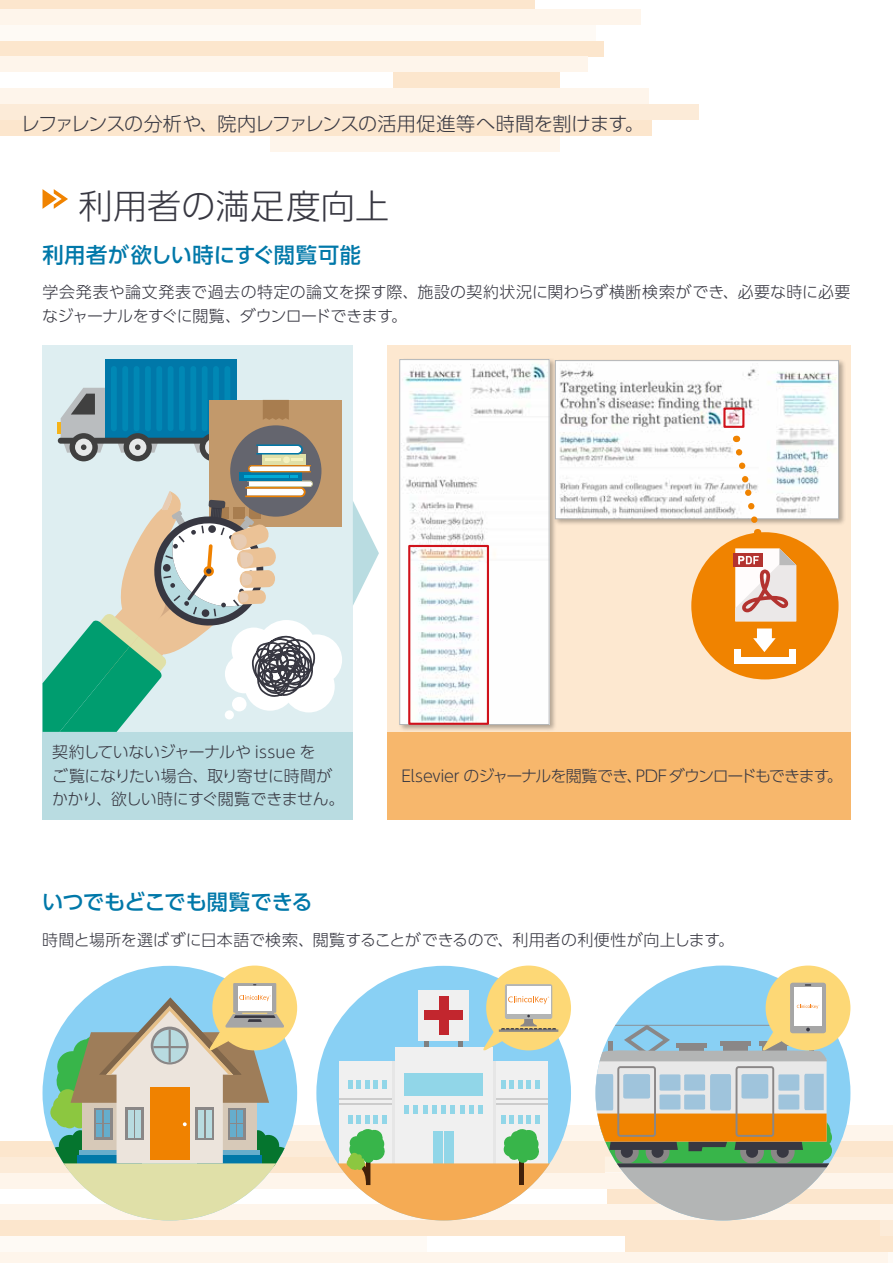
<style>
.page{position:relative;width:893px;height:1263px;background:#fff}
.page>*{position:absolute;margin:0;border:0;box-sizing:border-box;transform-origin:0 0}
.t1{font:300 34.05px "UD Shin Go Pro";letter-spacing:.015em;color:#383842}
.t2{font:500 21.3px "UD Shin Go Pro";letter-spacing:.005em;color:#0078a9}
.t3{font:500 21.3px "UD Shin Go Pro";letter-spacing:-.02em;color:#0078a9}
.t4{font:300 19.2px "UD Shin Go Pro";letter-spacing:-.03em;color:#383842}
.t5{font:300 15.9px/23.4px "UD Shin Go Pro";letter-spacing:.01em;color:#383842}
.t6{font:300 15.9px/23.4px "UD Shin Go Pro";letter-spacing:-.01em;color:#383842}
.t7{font:300 15.9px "UD Shin Go Pro";letter-spacing:-.045em;color:#383842}
</style>
<div class="page">
<div style="left:0;top:104px;width:698px;height:16px;background:#fcebd8"></div>
<div style="left:0;top:0;width:534px;height:9px;background:#fce6cd"></div>
<div style="left:0;top:9px;width:640px;height:16px;background:#fef5eb"></div>
<div style="left:0;top:25px;width:596px;height:16px;background:#fefaf5"></div>
<div style="left:0;top:41px;width:604px;height:16px;background:#fce6cd"></div>
<div style="left:0;top:57px;width:588px;height:15px;background:#fef5eb"></div>
<div style="left:0;top:88px;width:648px;height:16px;background:#fef5eb"></div>
<div style="left:0;top:120px;width:651px;height:16px;background:#fce6cd"></div>
<div style="left:270px;top:136px;width:290px;height:16px;background:#fef5eb"></div>
<div style="left:394px;top:72px;width:166px;height:16px;background:#fce6cd"></div>
<div style="left:0;top:1156px;width:893px;height:16px;background:#fcebd8"></div>
<div style="left:606px;top:1188px;width:287px;height:16px;background:#fce6cd"></div>
<div style="left:192px;top:1125px;width:701px;height:16px;background:#fef5eb"></div>
<div style="left:122px;top:1156px;width:261px;height:16px;background:#fce6cd"></div>
<div style="left:144px;top:1220px;width:749px;height:16px;background:#fce6cd"></div>
<div style="left:625px;top:1236px;width:268px;height:16px;background:#fce6cd"></div>
<div style="left:0;top:1141px;width:893px;height:15px;background:#fce6cd"></div>
<div style="left:0;top:1141px;width:698px;height:15px;background:#fcebd8"></div>
<div style="left:0;top:1252px;width:893px;height:11px;background:#fef5eb"></div>
<div style="left:0;top:1236px;width:427px;height:16px;background:#fefaf5"></div>
<div style="left:0;top:1220px;width:144px;height:16px;background:#fce6cd"></div>
<div style="left:0;top:1204px;width:893px;height:16px;background:#fef5eb"></div>
<div style="left:888px;top:1252px;width:5px;height:11px;background:#fefaf5"></div>
<div style="left:0;top:1172px;width:893px;height:16px;background:#fef5eb"></div>
<div style="left:0;top:1141px;width:130px;height:15px;background:#fce6cd"></div>
<div style="left:881px;top:1220px;width:12px;height:16px;background:#fcebd8"></div>
<svg style="left:43px;top:189px;width:25px;height:20px"></svg>
<div style="left:316px;top:966px;width:255px;height:254px;background:#89d0f4;border-radius:50%"></div>
<div style="left:487px;top:1061px;width:61px;height:102px;background:#f0f0f0"></div>
<hr style="left:487px;top:1098px;width:61px;height:1px;background:#ccc">
<hr style="left:487px;top:1103px;width:61px;height:1px;background:#ccc">
<div style="left:501px;top:1080px;width:5px;height:9px;background:#91d6e8"></div>
<div style="left:509px;top:1080px;width:5px;height:9px;background:#91d6e8"></div>
<div style="left:518px;top:1080px;width:5px;height:9px;background:#91d6e8"></div>
<div style="left:526px;top:1080px;width:5px;height:9px;background:#91d6e8"></div>
<div style="left:535px;top:1080px;width:5px;height:9px;background:#91d6e8"></div>
<div style="left:501px;top:1115px;width:5px;height:9px;background:#91d6e8"></div>
<div style="left:509px;top:1115px;width:5px;height:9px;background:#91d6e8"></div>
<div style="left:518px;top:1115px;width:5px;height:9px;background:#91d6e8"></div>
<div style="left:526px;top:1115px;width:5px;height:9px;background:#91d6e8"></div>
<div style="left:535px;top:1115px;width:5px;height:9px;background:#91d6e8"></div>
<div style="left:340px;top:1061px;width:60px;height:102px;background:#f0f0f0"></div>
<hr style="left:340px;top:1098px;width:60px;height:1px;background:#ccc">
<hr style="left:340px;top:1103px;width:60px;height:1px;background:#ccc">
<div style="left:382px;top:1080px;width:5px;height:9px;background:#91d6e8"></div>
<div style="left:373px;top:1080px;width:5px;height:9px;background:#91d6e8"></div>
<div style="left:365px;top:1080px;width:5px;height:9px;background:#91d6e8"></div>
<div style="left:356px;top:1080px;width:5px;height:9px;background:#91d6e8"></div>
<div style="left:347px;top:1080px;width:5px;height:9px;background:#91d6e8"></div>
<div style="left:382px;top:1115px;width:5px;height:9px;background:#91d6e8"></div>
<div style="left:373px;top:1115px;width:5px;height:9px;background:#91d6e8"></div>
<div style="left:365px;top:1115px;width:5px;height:9px;background:#91d6e8"></div>
<div style="left:356px;top:1115px;width:5px;height:9px;background:#91d6e8"></div>
<div style="left:347px;top:1115px;width:5px;height:9px;background:#91d6e8"></div>
<div style="left:490px;top:1061px;width:5px;height:102px;background:#e6e6e6"></div>
<div style="left:392px;top:1061px;width:5px;height:102px;background:#e6e6e6"></div>
<div style="left:395px;top:1047px;width:98px;height:116px;background:#f0f0f0"></div>
<div style="left:404px;top:1074px;width:79px;height:22px;background:#91d6e8"></div>
<div style="left:404px;top:1105px;width:5px;height:9px;background:#91d6e8"></div>
<div style="left:413px;top:1105px;width:5px;height:9px;background:#91d6e8"></div>
<div style="left:423px;top:1105px;width:5px;height:9px;background:#91d6e8"></div>
<div style="left:432px;top:1105px;width:5px;height:9px;background:#91d6e8"></div>
<div style="left:441px;top:1105px;width:5px;height:9px;background:#91d6e8"></div>
<div style="left:450px;top:1105px;width:5px;height:9px;background:#91d6e8"></div>
<div style="left:460px;top:1105px;width:5px;height:9px;background:#91d6e8"></div>
<div style="left:469px;top:1105px;width:5px;height:9px;background:#91d6e8"></div>
<div style="left:478px;top:1105px;width:5px;height:9px;background:#91d6e8"></div>
<svg style="left:424px;top:1040px;width:5px;height:6px"></svg>
<svg style="left:458px;top:1040px;width:5px;height:6px"></svg>
<div style="left:419px;top:990px;width:50px;height:50px;background:#f0f0f0"></div>
<div style="left:439px;top:996px;width:9px;height:39px;background:#c2262e"></div>
<div style="left:424px;top:1010px;width:39px;height:10px;background:#c2262e"></div>
<svg style="left:338px;top:1128px;width:212px;height:92px"></svg>
<div style="left:43px;top:966px;width:254px;height:254px;background:#89d0f4;border-radius:50%"></div>
<div style="left:212px;top:965px;width:85px;height:85px;background:#fdd876;border-radius:50%"></div>
<svg style="left:50px;top:983px;width:235px;height:237px"></svg>
<div style="left:596px;top:965px;width:254px;height:255px;background:#89d0f4;border-radius:50%"></div>
<div style="left:766px;top:965px;width:84px;height:85px;background:#fdd876;border-radius:50%"></div>
<div style="left:790px;top:983px;width:36px;height:50px;background:#a6a6a6;border-radius:3px"></div>
<svg style="left:596px;top:1025px;width:236px;height:195px"></svg>
<svg style="left:805px;top:984px;width:6px;height:2px"></svg>
<div style="left:794px;top:987px;width:28px;height:38px;background:#fff"></div>
<svg style="left:797px;top:1005px;width:22px;height:4px"></svg>
<div style="left:43px;top:345px;width:310px;height:387px;background:#deeef1"></div>
<div style="left:105px;top:360px;width:131px;height:78px;background:#0078a9"></div>
<div style="left:224px;top:366px;width:6px;height:65px;background:#0088b5;border-radius:3px"></div>
<div style="left:213px;top:366px;width:6px;height:65px;background:#0088b5;border-radius:3px"></div>
<div style="left:202px;top:366px;width:6px;height:65px;background:#0088b5;border-radius:3px"></div>
<div style="left:190px;top:366px;width:6px;height:65px;background:#0088b5;border-radius:3px"></div>
<div style="left:179px;top:366px;width:6px;height:65px;background:#0088b5;border-radius:3px"></div>
<div style="left:168px;top:366px;width:5px;height:65px;background:#0088b5;border-radius:3px"></div>
<div style="left:156px;top:366px;width:6px;height:65px;background:#0088b5;border-radius:3px"></div>
<div style="left:145px;top:366px;width:6px;height:65px;background:#0088b5;border-radius:3px"></div>
<div style="left:134px;top:366px;width:5px;height:65px;background:#0088b5;border-radius:3px"></div>
<div style="left:122px;top:366px;width:6px;height:65px;background:#0088b5;border-radius:3px"></div>
<div style="left:111px;top:366px;width:6px;height:65px;background:#0088b5;border-radius:3px"></div>
<svg style="left:43px;top:388px;width:299px;height:344px"></svg>
<div style="left:43px;top:732px;width:310px;height:87px;background:#b9dce1"></div>
<div style="left:387px;top:345px;width:463px;height:387px;background:#fde8d0"></div>
<div style="left:387px;top:732px;width:463px;height:87px;background:#f7b76c"></div>
<div style="left:398px;top:358px;width:159px;height:374px;background:#000;opacity:.3"></div>
<img style="left:401px;top:361px;width:146px;height:362px">
<div style="left:399px;top:359px;width:150px;height:366px;border:1px solid #b3b5b6"></div>
<div style="left:553px;top:359px;width:293px;height:168px;background:#000;opacity:.3"></div>
<img style="left:557px;top:362px;width:280px;height:155px">
<div style="left:555px;top:360px;width:284px;height:159px;border:1px solid #b3b5b6"></div>
<svg style="left:353px;top:501px;width:26px;height:104px"></svg>
<div style="left:486px;top:965px;width:85px;height:85px;background:#fdd876;border-radius:50%"></div>
<div style="left:505px;top:984px;width:47px;height:35px;background:linear-gradient(to right,#b3b5b5,#b3b5b5);border-radius:2px"></div>
<div style="left:507px;top:986px;width:43px;height:27px;background:#fff"></div>
<svg style="left:483px;top:1015px;width:75px;height:36px"></svg>
<svg style="left:508px;top:996px;width:41px;height:8px"></svg>
<div style="left:408px;top:545px;width:81px;height:180px;border:2px solid #d0121b"></div>
<div style="left:723px;top:407px;width:21px;height:21px;border:2px solid #d0121b"></div>
<div style="left:691px;top:532px;width:147px;height:147px;background:#f08300;border-radius:50%"></div>
<div style="left:734px;top:553px;width:29px;height:13px;background:#b33330"></div>
<svg style="left:735px;top:548px;width:61px;height:73px;background:#e5c7c2"></svg>
<svg style="left:753px;top:628px;width:23px;height:24px"></svg>
<div style="left:734px;top:657px;width:61px;height:6px;background:#fff"></div>
<div style="left:734px;top:649px;width:7px;height:14px;background:#fff"></div>
<div style="left:789px;top:649px;width:6px;height:14px;background:#fff"></div>
<svg style="left:731px;top:436px;width:32px;height:99px;background:#f7ebdc"></svg>
<p class="t4" style="left:21px;top:108px;width:625px">レファレンスの分析や、院内レファレンスの活用促進等へ時間を割けます。</p>
<h1 class="t1" style="left:78px;top:179px;width:312px">利用者の満足度向上</h1>
<h2 class="t2" style="left:42px;top:237px;width:320px">利用者が欲しい時にすぐ閲覧可能</h2>
<p class="t5" style="left:42px;top:280px;width:810px">学会発表や論文発表で過去の特定の論文を探す際、施設の契約状況に関わらず横断検索ができ、必要な時に必要なジャーナルをすぐに閲覧、ダウンロードできます。</p>
<p class="t6" style="left:52px;top:740px;width:294px">契約していないジャーナルや issue を<br>ご覧になりたい場合、取り寄せに時間がかかり、欲しい時にすぐ閲覧できません。</p>
<p class="t7" style="left:402px;top:763px;width:443px">Elsevier のジャーナルを閲覧でき、PDFダウンロードもできます。</p>
<h2 class="t3" style="left:42px;top:885px;width:272px">いつでもどこでも閲覧できる</h2>
<p class="t5" style="left:42px;top:928px;width:693px">時間と場所を選ばずに日本語で検索、閲覧することができるので、利用者の利便性が向上します。</p>
</div>
